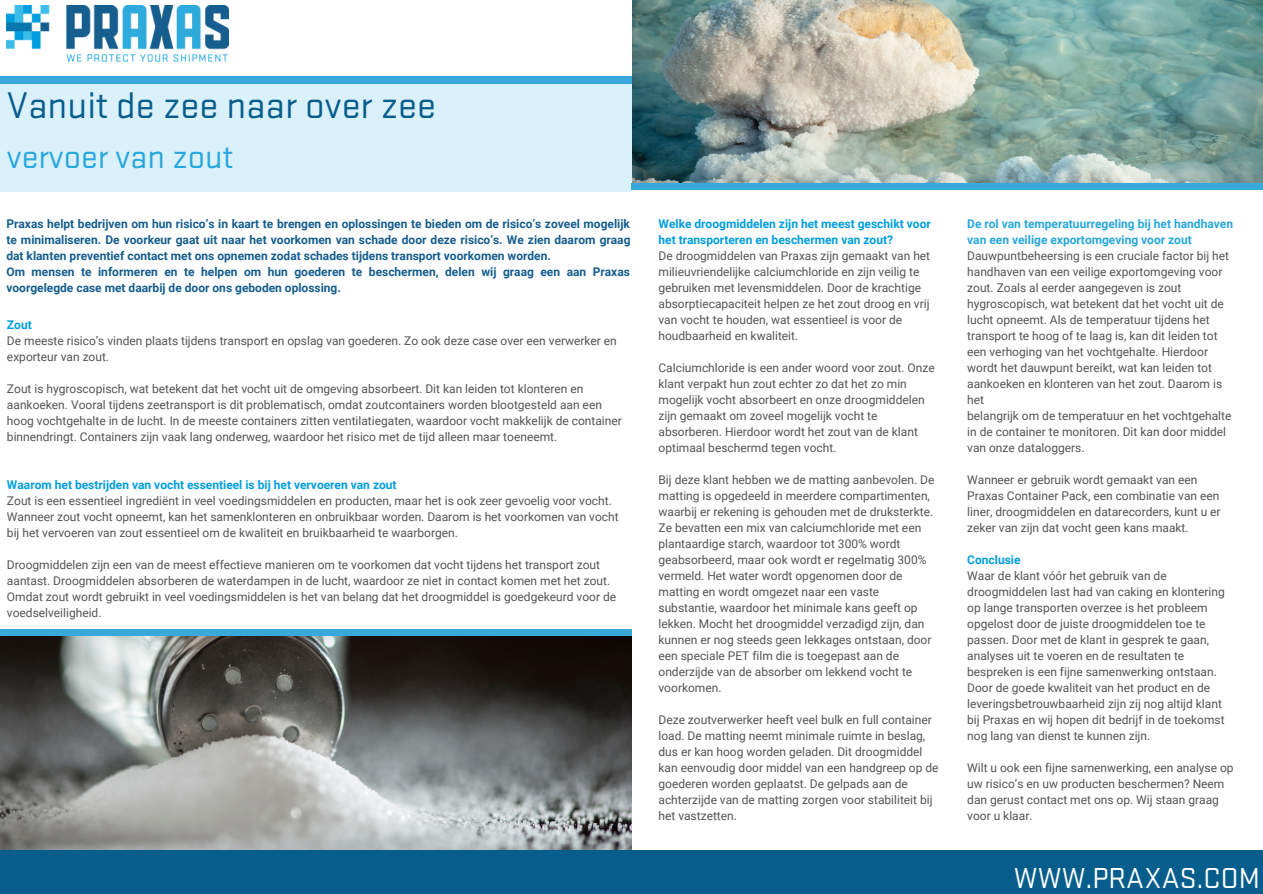
<style>
.page{position:relative;width:1263px;height:894px;background:#fff}
.page>*{position:absolute;margin:0;border:0;box-sizing:border-box;transform-origin:0 0}
.t1{font:38.55px "Stratum 2";color:#075e8d}
.t2{font:34.05px "Stratum 2";color:#27a7dd}
.t3{font:30px "Stratum 2";color:#fff}
.t4{font:12px/16px "Roboto";color:#545454}
.t5{font:700 12px/16px "Roboto";color:#155e8e}
.t6{font:700 12px/16px "Roboto";color:#009ee0}
.t7{font:700 12px/16px "Roboto";color:#27a7dd}
</style>
<div class="page">
<img style="left:633px;top:0;width:630px;height:183px">
<img style="left:0;top:635px;width:631px;height:214px">
<div style="left:0;top:83px;width:631px;height:108px;background:#daf0fa"></div>
<div style="left:0;top:849px;width:1263px;height:44px;background:#075e8d"></div>
<div style="left:0;top:76px;width:632px;height:7px;background:#39a9dc"></div>
<div style="left:631px;top:183px;width:632px;height:7px;background:#39a9dc"></div>
<div style="left:0;top:628px;width:631px;height:7px;background:#39a9dc"></div>
<img style="left:7px;top:6px;width:222px;height:56px">
<h1 class="t1" style="left:7px;top:84px;width:430px">Vanuit de zee naar over zee</h1>
<h2 class="t2" style="left:7px;top:137px;width:228px">vervoer van zout</h2>
<p class="t5" style="left:6px;top:215px;width:626px">Praxas helpt bedrijven om hun risico’s in kaart te brengen en oplossingen te bieden om de risico’s zoveel mogelijk te minimaliseren. De voorkeur gaat uit naar het voorkomen van schade door deze risico’s. We zien daarom graag dat klanten preventief contact met ons opnemen zodat schades tijdens transport voorkomen worden.<br>Om mensen te informeren en te helpen om hun goederen te beschermen, delen wij graag een aan Praxas voorgelegde case met daarbij de door ons geboden oplossing.</p>
<p class="t6" style="left:7px;top:317px;width:26px">Zout</p>
<p class="t4" style="left:7px;top:333px;width:611px">De meeste risico’s vinden plaats tijdens transport en opslag van goederen. Zo ook deze case over een verwerker en exporteur van zout.</p>
<p class="t4" style="left:7px;top:381px;width:616px">Zout is hygroscopisch, wat betekent dat het vocht uit de omgeving absorbeert. Dit kan leiden tot klonteren en aankoeken. Vooral tijdens zeetransport is dit problematisch, omdat zoutcontainers worden blootgesteld aan een hoog vochtgehalte in de lucht. In de meeste containers zitten ventilatiegaten, waardoor vocht makkelijk de container binnendringt. Containers zijn vaak lang onderweg, waardoor het risico met de tijd alleen maar toeneemt.</p>
<p class="t6" style="left:7px;top:477px;width:391px">Waarom het bestrijden van vocht essentieel is bij het vervoeren van zout</p>
<p class="t4" style="left:7px;top:493px;width:613px">Zout is een essentieel ingrediënt in veel voedingsmiddelen en producten, maar het is ook zeer gevoelig voor vocht.<br>Wanneer zout vocht opneemt, kan het samenklonteren en onbruikbaar worden. Daarom is het voorkomen van vocht bij het vervoeren van zout essentieel om de kwaliteit en bruikbaarheid te waarborgen.</p>
<p class="t4" style="left:7px;top:556px;width:611px">Droogmiddelen zijn een van de meest effectieve manieren om te voorkomen dat vocht tijdens het transport zout aantast. Droogmiddelen absorberen de waterdampen in de lucht, waardoor ze niet in contact komen met het zout.<br>Omdat zout wordt gebruikt in veel voedingsmiddelen is het van belang dat het droogmiddel is goedgekeurd voor de voedselveiligheid.</p>
<p class="t6" style="left:658px;top:215px;width:274px">Welke droogmiddelen zijn het meest geschikt voor het transporteren en beschermen van zout?</p>
<p class="t4" style="left:658px;top:247px;width:273px">De droogmiddelen van Praxas zijn gemaakt van het milieuvriendelijke calciumchloride en zijn veilig te gebruiken met levensmiddelen. Door de krachtige absorptiecapaciteit helpen ze het zout droog en vrij van vocht te houden, wat essentieel is voor de houdbaarheid en kwaliteit.</p>
<p class="t4" style="left:658px;top:359px;width:278px">Calciumchloride is een ander woord voor zout. Onze klant verpakt hun zout echter zo dat het zo min mogelijk vocht absorbeert en onze droogmiddelen zijn gemaakt om zoveel mogelijk vocht te absorberen. Hierdoor wordt het zout van de klant optimaal beschermd tegen vocht.</p>
<p class="t4" style="left:658px;top:471px;width:277px">Bij deze klant hebben we de matting aanbevolen. De matting is opgedeeld in meerdere compartimenten, waarbij er rekening is gehouden met de druksterkte.<br>Ze bevatten een mix van calciumchloride met een plantaardige starch, waardoor tot 300% wordt geabsorbeerd, maar ook wordt er regelmatig 300% vermeld. Het water wordt opgenomen door de matting en wordt omgezet naar een vaste substantie, waardoor het minimale kans geeft op lekken. Mocht het droogmiddel verzadigd zijn, dan kunnen er nog steeds geen lekkages ontstaan, door een speciale PET film die is toegepast aan de onderzijde van de absorber om lekkend vocht te voorkomen.</p>
<p class="t4" style="left:658px;top:711px;width:282px">Deze zoutverwerker heeft veel bulk en full container load. De matting neemt minimale ruimte in beslag, dus er kan hoog worden geladen. Dit droogmiddel kan eenvoudig door middel van een handgreep op de goederen worden geplaatst. De gelpads aan de achterzijde van de matting zorgen voor stabiliteit bij het vastzetten.</p>
<p class="t7" style="left:967px;top:215px;width:267px">De rol van temperatuurregeling bij het handhaven van een veilige exportomgeving voor zout</p>
<p class="t4" style="left:967px;top:247px;width:266px">Dauwpuntbeheersing is een cruciale factor bij het handhaven van een veilige exportomgeving voor zout. Zoals al eerder aangegeven is zout hygroscopisch, wat betekent dat het vocht uit de lucht opneemt. Als de temperatuur tijdens het transport te hoog of te laag is, kan dit leiden tot een verhoging van het vochtgehalte. Hierdoor wordt het dauwpunt bereikt, wat kan leiden tot aankoeken en klonteren van het zout. Daarom is het<br>belangrijk om de temperatuur en het vochtgehalte in de container te monitoren. Dit kan door middel van onze dataloggers.</p>
<p class="t4" style="left:967px;top:471px;width:255px">Wanneer er gebruik wordt gemaakt van een Praxas Container Pack, een combinatie van een liner, droogmiddelen en datarecorders, kunt u er zeker van zijn dat vocht geen kans maakt.</p>
<p class="t6" style="left:967px;top:551px;width:55px">Conclusie</p>
<p class="t4" style="left:967px;top:567px;width:259px">Waar de klant vóór het gebruik van de droogmiddelen last had van caking en klontering op lange transporten overzee is het probleem opgelost door de juiste droogmiddelen toe te passen. Door met de klant in gesprek te gaan, analyses uit te voeren en de resultaten te bespreken is een fijne samenwerking ontstaan.<br>Door de goede kwaliteit van het product en de leveringsbetrouwbaarheid zijn zij nog altijd klant bij Praxas en wij hopen dit bedrijf in de toekomst nog lang van dienst te kunnen zijn.</p>
<p class="t4" style="left:967px;top:759px;width:268px">Wilt u ook een fijne samenwerking, een analyse op uw risico’s en uw producten beschermen? Neem dan gerust contact met ons op. Wij staan graag voor u klaar.</p>
<h3 class="t3" style="left:1014px;top:861px;width:247px">WWW.PRAXAS.COM</h3>
</div>
